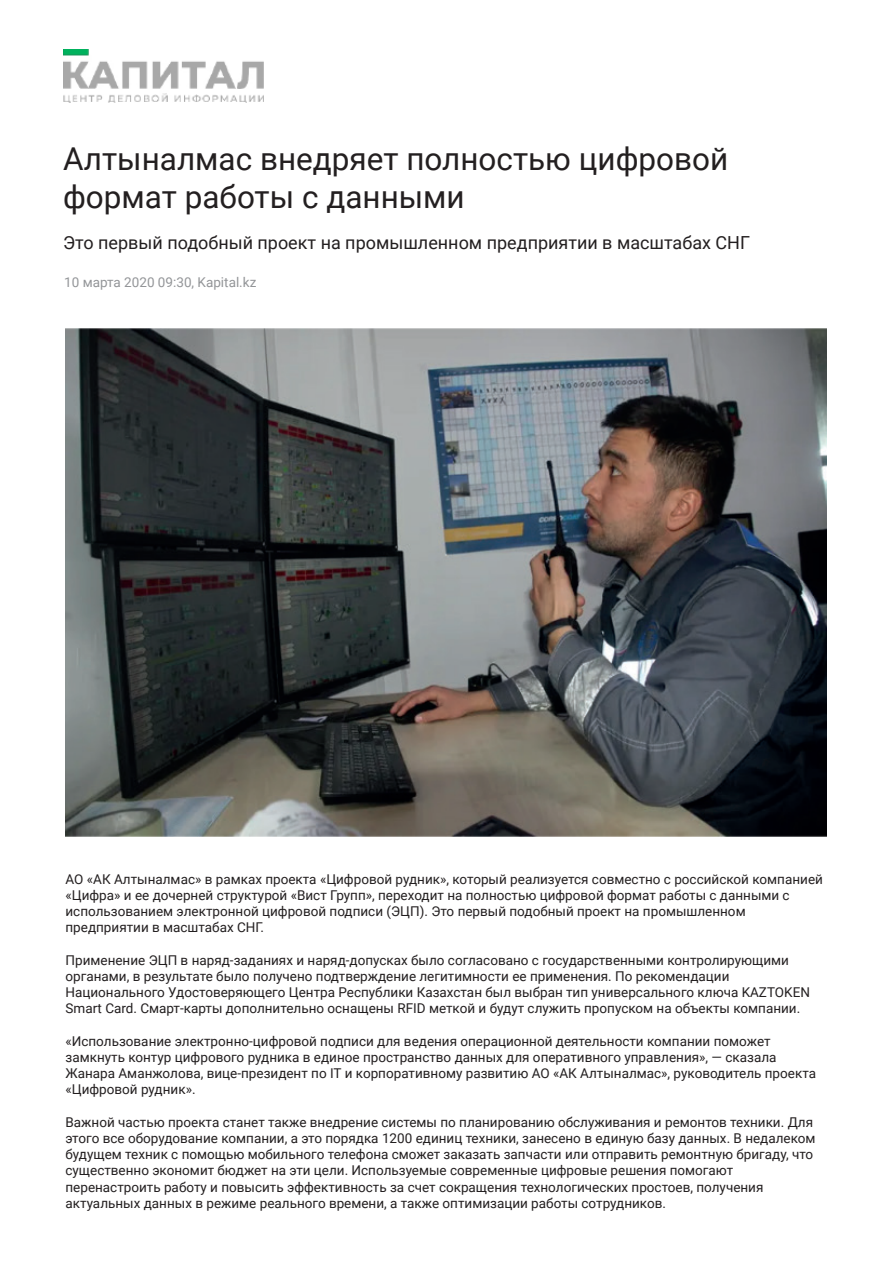
<style>
.page{position:relative;width:893px;height:1263px;background:#fff}
.page>*{position:absolute;margin:0;border:0;box-sizing:border-box;transform-origin:0 0}
.t1{font:31.5px/37.8px "Roboto";color:#231f20}
.t2{font:18px "Roboto";color:#231f20}
.t3{font:13.5px/16.2px "Roboto";color:#231f20}
.t4{font:13.5px "Roboto";color:#939598}
</style>
<div class="page">
<img style="left:64px;top:50px;width:199px;height:52px">
<img style="left:66px;top:328px;width:761px;height:508px">
<h1 class="t1" style="left:63px;top:139px;width:667px">Алтыналмас внедряет полностью цифровой формат работы с данными</h1>
<h2 class="t2" style="left:63px;top:230px;width:688px">Это первый подобный проект на промышленном предприятии в масштабах СНГ</h2>
<p class="t4" style="left:64px;top:273px;width:194px">10 марта 2020 09:30, Kapital.kz</p>
<p class="t3" style="left:66px;top:870px;width:759px">АО «АК Алтыналмас» в рамках проекта «Цифровой рудник», который реализуется совместно с российской компанией «Цифра» и ее дочерней структурой «Вист Групп», переходит на полностью цифровой формат работы с данными с использованием электронной цифровой подписи (ЭЦП). Это первый подобный проект на промышленном предприятии в масштабах СНГ.</p>
<p class="t3" style="left:66px;top:951px;width:746px">Применение ЭЦП в наряд-заданиях и наряд-допусках было согласовано с государственными контролирующими органами, в результате было получено подтверждение легитимности ее применения. По рекомендации Национального Удостоверяющего Центра Республики Казахстан был выбран тип универсального ключа KAZTOKEN Smart Card. Смарт-карты дополнительно оснащены RFID меткой и будут служить пропуском на объекты компании.</p>
<p class="t3" style="left:66px;top:1032px;width:752px">«Использование электронно-цифровой подписи для ведения операционной деятельности компании поможет замкнуть контур цифрового рудника в единое пространство данных для оперативного управления», — сказала Жанара Аманжолова, вице-президент по IT и корпоративному развитию АО «АК Алтыналмас», руководитель проекта «Цифровой рудник».</p>
<p class="t3" style="left:66px;top:1113px;width:752px">Важной частью проекта станет также внедрение системы по планированию обслуживания и ремонтов техники. Для этого все оборудование компании, а это порядка 1200 единиц техники, занесено в единую базу данных. В недалеком будущем техник с помощью мобильного телефона сможет заказать запчасти или отправить ремонтную бригаду, что существенно экономит бюджет на эти цели. Используемые современные цифровые решения помогают перенастроить работу и повысить эффективность за счет сокращения технологических простоев, получения актуальных данных в режиме реального времени, а также оптимизации работы сотрудников.</p>
</div>
